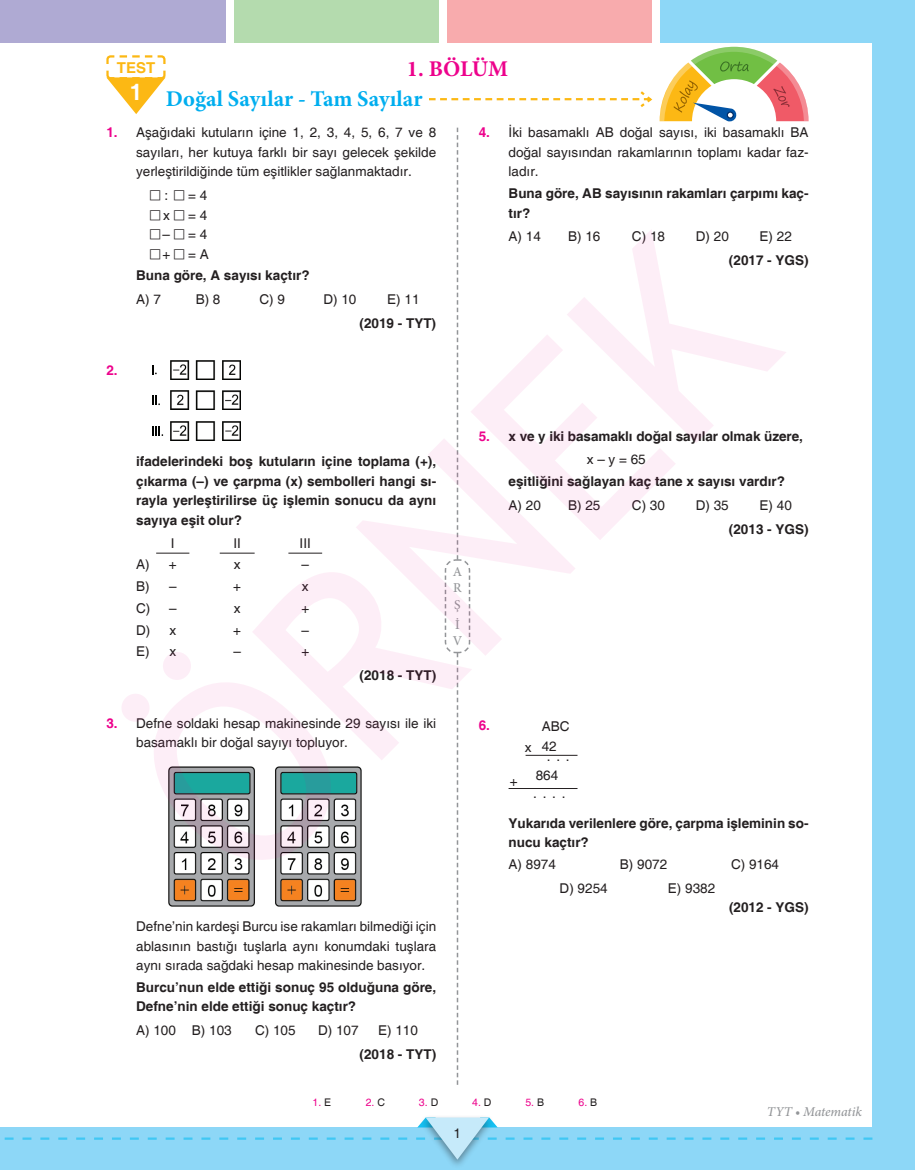
<style>
.page{position:relative;width:915px;height:1170px;background:#fff}
.page>*{position:absolute;margin:0;border:0;box-sizing:border-box;transform-origin:0 0}
.t1{font:255px "Trebuchet MS";color:#ed028c}
.t2{font:700 22.5px "Minion Pro";letter-spacing:.005em;color:#00aeef}
.t3{font:700 22.5px "Minion Pro";letter-spacing:-.01em;color:#ed028c}
.t4{font:700 15px "Helvetica";color:#fcb814}
.t5{font:13.5px/19.5px "Helvetica";color:#231f20;text-align:justify}
.t6{font:700 13.5px/19.5px "Helvetica";color:#231f20}
.t7{font:italic 500 13.5px "Minion Pro";letter-spacing:-.005em;color:#939598}
.t8{font:500 13.5px/16.2px "Minion Pro";color:#939598;text-align:justify}
.t9{font:700 13.5px "Helvetica";color:#ed028c}
.t10{font:10.5px "Helvetica";color:#ed028c}
.s1{font-weight:700;color:#ed028c}
.s2{font-family:"M Ma Extra S"}
.s3{color:#ed028c}
.s4{font-weight:400}
.s5{color:#231f20}
</style>
<div class="page">
<div style="left:659px;top:0;width:230px;height:43px;background:#8dd7f7"></div>
<div style="left:0;top:1127px;width:876px;height:42px;background:#8dd7f7"></div>
<div style="left:872px;top:0;width:42px;height:1169px;background:#8dd7f7"></div>
<div style="left:0;top:0;width:225px;height:43px;background:#afaad3"></div>
<div style="left:234px;top:0;width:204px;height:43px;background:#b4dbae"></div>
<div style="left:446px;top:0;width:205px;height:43px;background:#f8abad"></div>
<div style="left:419px;top:1114px;width:76px;height:55px;background:#231f20;opacity:.45"></div>
<svg style="left:5px;top:1117px;width:867px;height:42px"></svg>
<svg style="left:444px;top:128px;width:27px;height:956px"></svg>
<svg style="left:106px;top:55px;width:60px;height:59px"></svg>
<svg style="left:429px;top:47px;width:380px;height:75px"></svg>
<svg style="left:152px;top:365px;width:5px;height:9px"></svg>
<img style="left:170px;top:360px;width:70px;height:19px">
<svg style="left:152px;top:396px;width:8px;height:9px"></svg>
<img style="left:170px;top:390px;width:70px;height:19px">
<svg style="left:152px;top:426px;width:11px;height:10px"></svg>
<img style="left:170px;top:421px;width:70px;height:20px">
<hr style="left:156px;top:552px;width:33px;height:1px;background:#231f20">
<hr style="left:220px;top:552px;width:34px;height:1px;background:#231f20">
<hr style="left:288px;top:552px;width:34px;height:1px;background:#231f20">
<img style="left:168px;top:766px;width:194px;height:141px">
<hr style="left:525px;top:754px;width:52px;height:1px;background:#231f20">
<hr style="left:508px;top:788px;width:69px;height:1px;background:#231f20">
<h2 class="t3" style="left:406px;top:53px;width:103px">1. BÖLÜM</h2>
<p class="t4" style="left:117px;top:58px;width:40px">TEST</p>
<h2 class="t2" style="left:130px;top:83px;width:294px"><sup>1</sup> Doğal Sayılar - Tam Sayılar</h2>
<p class="t5" style="left:508px;top:123px;width:301px;text-indent:-30px"><span class="s1">4.</span> İki basamaklı AB doğal sayısı, iki basamaklı BA doğal sayısından rakamlarının toplamı kadar faz&shy;ladır.</p>
<p class="t6" style="left:508px;top:184px;width:301px">Buna göre, AB sayısının rakamları çarpımı kaç&shy;tır?</p>
<p class="t5" style="left:508px;top:227px;width:34px">A) 14</p>
<p class="t5" style="left:568px;top:227px;width:34px">B) 16</p>
<p class="t5" style="left:631px;top:227px;width:35px">C) 18</p>
<p class="t5" style="left:695px;top:227px;width:35px">D) 20</p>
<p class="t5" style="left:759px;top:227px;width:34px">E) 22</p>
<p class="t6" style="left:728px;top:251px;width:81px">(2017 - YGS)</p>
<p class="t5" style="left:136px;top:123px;width:301px;text-indent:-30px"><span class="s1">1.</span> Aşağıdaki kutuların içine 1, 2, 3, 4, 5, 6, 7 ve 8 sayıları, her kutuya farklı bir sayı gelecek şekilde yerleştirildiğinde tüm eşitlikler sağlanmaktadır.</p>
<p class="t5" style="left:148px;top:186px;width:62px"><span class="s2">d</span> : <span class="s2">d</span>= 4 <span class="s2">d</span> x <span class="s2">d</span>= 4 <span class="s2">d</span> – <span class="s2">d</span>= 4 <span class="s2">d</span> + <span class="s2">d</span>= A</p>
<p class="t6" style="left:136px;top:266px;width:175px">Buna göre, A sayısı kaçtır?</p>
<p class="t5" style="left:136px;top:290px;width:26px">A) 7</p>
<p class="t5" style="left:196px;top:290px;width:26px">B) 8</p>
<p class="t5" style="left:259px;top:290px;width:27px">C) 9</p>
<p class="t5" style="left:323px;top:290px;width:35px">D) 10</p>
<p class="t5" style="left:387px;top:290px;width:34px">E) 11</p>
<p class="t6" style="left:359px;top:314px;width:78px">(2019 - TYT)</p>
<p class="t9" style="left:106px;top:362px;width:13px">2.</p>
<h1 class="t1" style="left:75px;top:725px;width:768px;rotate:-45deg">ÖRNEK</h1>
<p class="t6" style="left:728px;top:898px;width:81px">(2012 - YGS)</p>
<p class="t6" style="left:586px;top:425px;width:217px;line-height:23.7px;text-indent:-108px"><span class="s3">5.</span> x ve y iki basamaklı doğal sayılar olmak üzere, <span class="s4">x – y = 65</span></p>
<p class="t6" style="left:508px;top:472px;width:278px">eşitliğini sağlayan kaç tane x sayısı vardır?</p>
<p class="t5" style="left:508px;top:496px;width:34px">A) 20</p>
<p class="t5" style="left:568px;top:496px;width:34px">B) 25</p>
<p class="t5" style="left:631px;top:496px;width:35px">C) 30</p>
<p class="t5" style="left:695px;top:496px;width:35px">D) 35</p>
<p class="t5" style="left:759px;top:496px;width:34px">E) 40</p>
<p class="t6" style="left:728px;top:519px;width:81px">(2013 - YGS)</p>
<p class="t6" style="left:136px;top:452px;width:301px;text-align:justify">ifadelerindeki boş kutuların içine toplama (+), çıkarma (–) ve çarpma (x) sembolleri hangi sı&shy;rayla yerleştirilirse üç işlemin sonucu da aynı sayıya eşit olur?</p>
<p class="t5" style="left:171px;top:534px;width:5px">I</p>
<p class="t5" style="left:233px;top:534px;width:9px">II</p>
<p class="t5" style="left:299px;top:534px;width:13px">III</p>
<p class="t5" style="left:136px;top:555px;width:42px">A) +</p>
<p class="t5" style="left:234px;top:555px;width:8px">x</p>
<p class="t5" style="left:301px;top:555px;width:9px">–</p>
<p class="t5" style="left:136px;top:576px;width:42px">B) –</p>
<p class="t5" style="left:233px;top:576px;width:9px">+</p>
<p class="t5" style="left:302px;top:576px;width:8px">x</p>
<p class="t5" style="left:136px;top:598px;width:42px">C) –</p>
<p class="t5" style="left:234px;top:598px;width:8px">x</p>
<p class="t5" style="left:301px;top:598px;width:9px">+</p>
<p class="t5" style="left:136px;top:620px;width:41px">D) x</p>
<p class="t5" style="left:233px;top:620px;width:9px">+</p>
<p class="t5" style="left:301px;top:620px;width:9px">–</p>
<p class="t5" style="left:136px;top:642px;width:41px">E) x</p>
<p class="t5" style="left:233px;top:642px;width:9px">–</p>
<p class="t5" style="left:301px;top:642px;width:9px">+</p>
<p class="t6" style="left:359px;top:666px;width:78px">(2018 - TYT)</p>
<p class="t5" style="left:136px;top:713px;width:301px;text-indent:-30px"><span class="s1">3.</span> Defne soldaki hesap makinesinde 29 sayısı ile iki basamaklı bir doğal sayıyı topluyor.</p>
<p class="t8" style="left:452px;top:563px;width:11px">A R Ş</p>
<p class="t8" style="left:452px;top:616px;width:11px">İ<br>V</p>
<p class="t9" style="left:478px;top:717px;width:13px">6.</p>
<p class="t5" style="left:541px;top:717px;width:29px">ABC<br>42</p>
<p class="t5" style="left:535px;top:766px;width:24px">864</p>
<p class="t5" style="left:524px;top:738px;width:8px">x</p>
<p class="t5" style="left:546px;top:747px;width:24px">. . .</p>
<p class="t5" style="left:533px;top:783px;width:34px">. . . .</p>
<p class="t5" style="left:509px;top:771px;width:9px">+</p>
<p class="t6" style="left:508px;top:814px;width:301px">Yukarıda verilenlere göre, çarpma işleminin so&shy;nucu kaçtır?</p>
<p class="t5" style="left:508px;top:855px;width:49px">A) 8974</p>
<p class="t5" style="left:619px;top:855px;width:49px">B) 9072</p>
<p class="t5" style="left:730px;top:855px;width:50px">C) 9164</p>
<p class="t5" style="left:559px;top:878px;width:50px">D) 9254</p>
<p class="t5" style="left:667px;top:878px;width:49px">E) 9382</p>
<p class="t5" style="left:136px;top:917px;width:301px">Defne’nin kardeşi Burcu ise rakamları bilmediği için ablasının bastığı tuşlarla aynı konumdaki tuşlara aynı sırada sağdaki hesap makinesinde basıyor.</p>
<p class="t6" style="left:136px;top:977px;width:301px">Burcu’nun elde ettiği sonuç 95 olduğuna göre,<br>Defne’nin elde ettiği sonuç kaçtır?</p>
<p class="t5" style="left:136px;top:1021px;width:97px">A) 100 B) 103</p>
<p class="t5" style="left:255px;top:1021px;width:42px">C) 105</p>
<p class="t5" style="left:318px;top:1021px;width:42px">D) 107</p>
<p class="t5" style="left:378px;top:1021px;width:41px">E) 110</p>
<p class="t6" style="left:359px;top:1044px;width:78px">(2018 - TYT)</p>
<p class="t10" style="left:312px;top:1095px;width:20px">1. <span class="s5">E</span></p>
<p class="t10" style="left:365px;top:1095px;width:21px">2. <span class="s5">C</span></p>
<p class="t10" style="left:419px;top:1095px;width:21px">3. <span class="s5">D</span></p>
<p class="t10" style="left:472px;top:1095px;width:21px">4. <span class="s5">D</span></p>
<p class="t10" style="left:525px;top:1095px;width:20px">5. <span class="s5">B</span></p>
<p class="t10" style="left:578px;top:1095px;width:20px">6. <span class="s5">B</span></p>
<p class="t5" style="left:453px;top:1123px;width:9px">1</p>
<p class="t7" style="left:766px;top:1102px;width:96px">TYT • Matematik</p>
</div>
